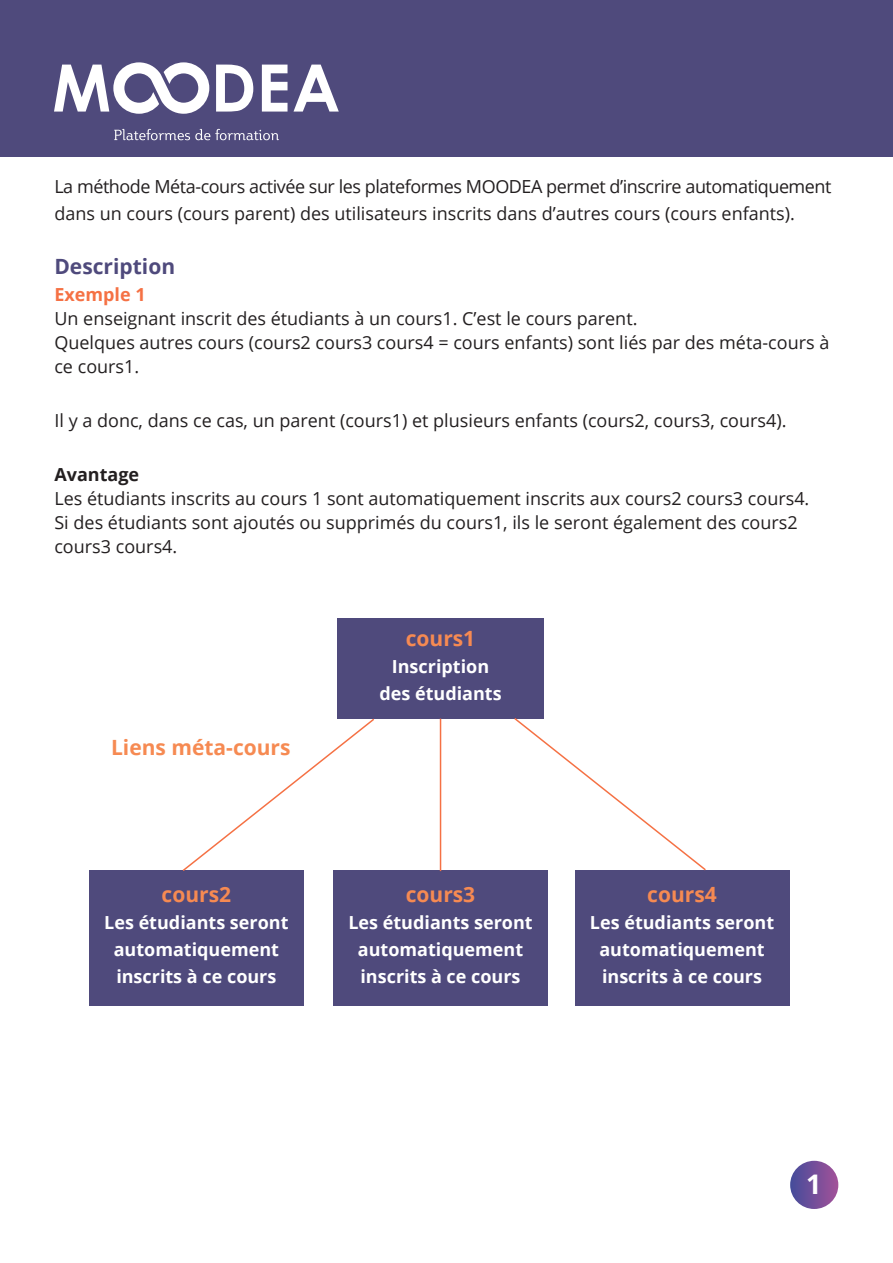
<style>
.page{position:relative;width:893px;height:1263px;background:#fff}
.page>*{position:absolute;margin:0;border:0;box-sizing:border-box;transform-origin:0 0}
.t1{font:700 27px "Open Sans";color:#fff}
.t2{font:700 21px "Open Sans";color:#f68a52}
.t3{font:700 21px "Open Sans";color:#4f4a7c}
.t4{font:18px/24px "Open Sans";color:#231f20}
.t5{font:700 18px "Open Sans";color:#fff}
.t6{font:18px/27px "Open Sans";letter-spacing:-.025em;color:#231f20}
.t7{font:700 18px "Open Sans";color:#f57144}
.t8{font:700 18px "Open Sans";color:#231f20}
</style>
<div class="page">
<div style="left:0;top:0;width:893px;height:156px;background:#4f4a7c"></div>
<div style="left:790px;top:1161px;width:48px;height:48px;background:linear-gradient(to right,#484f9c,#9f5098);border-radius:24px"></div>
<svg style="left:54px;top:62px;width:155px;height:52px"></svg>
<svg style="left:216px;top:65px;width:37px;height:47px"></svg>
<svg style="left:262px;top:65px;width:77px;height:47px"></svg>
<svg style="left:114px;top:129px;width:165px;height:11px"></svg>
<div style="left:337px;top:618px;width:207px;height:101px;background:#4f4a7c"></div>
<div style="left:89px;top:870px;width:215px;height:136px;background:#4f4a7c"></div>
<div style="left:333px;top:870px;width:215px;height:136px;background:#4f4a7c"></div>
<div style="left:575px;top:870px;width:214px;height:136px;background:#4f4a7c"></div>
<svg style="left:182px;top:718px;width:192px;height:153px"></svg>
<hr style="left:440px;top:719px;width:1px;height:152px;background:#f57144">
<svg style="left:514px;top:718px;width:192px;height:153px"></svg>
<p class="t6" style="left:54px;top:173px;width:779px">La méthode Méta-cours activée sur les plateformes MOODEA permet d’inscrire automatiquement dans un cours (cours parent) des utilisateurs inscrits dans d’autres cours (cours enfants).</p>
<p class="t3" style="left:54px;top:252px;width:122px">Description</p>
<p class="t7" style="left:54px;top:282px;width:93px">Exemple 1</p>
<p class="t4" style="left:54px;top:306px;width:585px">Un enseignant inscrit des étudiants à un cours1. C’est le cours parent.</p>
<p class="t4" style="left:54px;top:330px;width:776px">Quelques autres cours (cours2 cours3 cours4 = cours enfants) sont liés par des méta-cours à ce cours1.</p>
<p class="t4" style="left:54px;top:408px;width:734px">Il y a donc, dans ce cas, un parent (cours1) et plusieurs enfants (cours2, cours3, cours4).</p>
<p class="t8" style="left:54px;top:462px;width:86px">Avantage</p>
<p class="t4" style="left:54px;top:486px;width:756px">Les étudiants inscrits au cours 1 sont automatiquement inscrits aux cours2 cours3 cours4.</p>
<p class="t4" style="left:54px;top:510px;width:745px">Si des étudiants sont ajoutés ou supprimés du cours1, ils le seront également des cours2 cours3 cours4.</p>
<p class="t2" style="left:111px;top:733px;width:181px">Liens méta-cours</p>
<p class="t2" style="left:162px;top:879px;width:71px">cours2</p>
<p class="t5" style="left:104px;top:909px;width:186px">Les étudiants seront</p>
<p class="t5" style="left:114px;top:936px;width:167px">automatiquement</p>
<p class="t5" style="left:116px;top:963px;width:162px">inscrits à ce cours</p>
<p class="t2" style="left:406px;top:623px;width:71px">cours1</p>
<p class="t5" style="left:392px;top:653px;width:99px">Inscription</p>
<p class="t5" style="left:379px;top:680px;width:124px">des étudiants</p>
<p class="t2" style="left:406px;top:879px;width:71px">cours3</p>
<p class="t5" style="left:348px;top:909px;width:186px">Les étudiants seront</p>
<p class="t5" style="left:358px;top:936px;width:167px">automatiquement</p>
<p class="t5" style="left:360px;top:963px;width:162px">inscrits à ce cours</p>
<p class="t2" style="left:647px;top:879px;width:71px">cours4</p>
<p class="t5" style="left:590px;top:909px;width:186px">Les étudiants seront</p>
<p class="t5" style="left:599px;top:936px;width:167px">automatiquement</p>
<p class="t5" style="left:602px;top:963px;width:162px">inscrits à ce cours</p>
<p class="t1" style="left:806px;top:1164px;width:17px">1</p>
</div>
